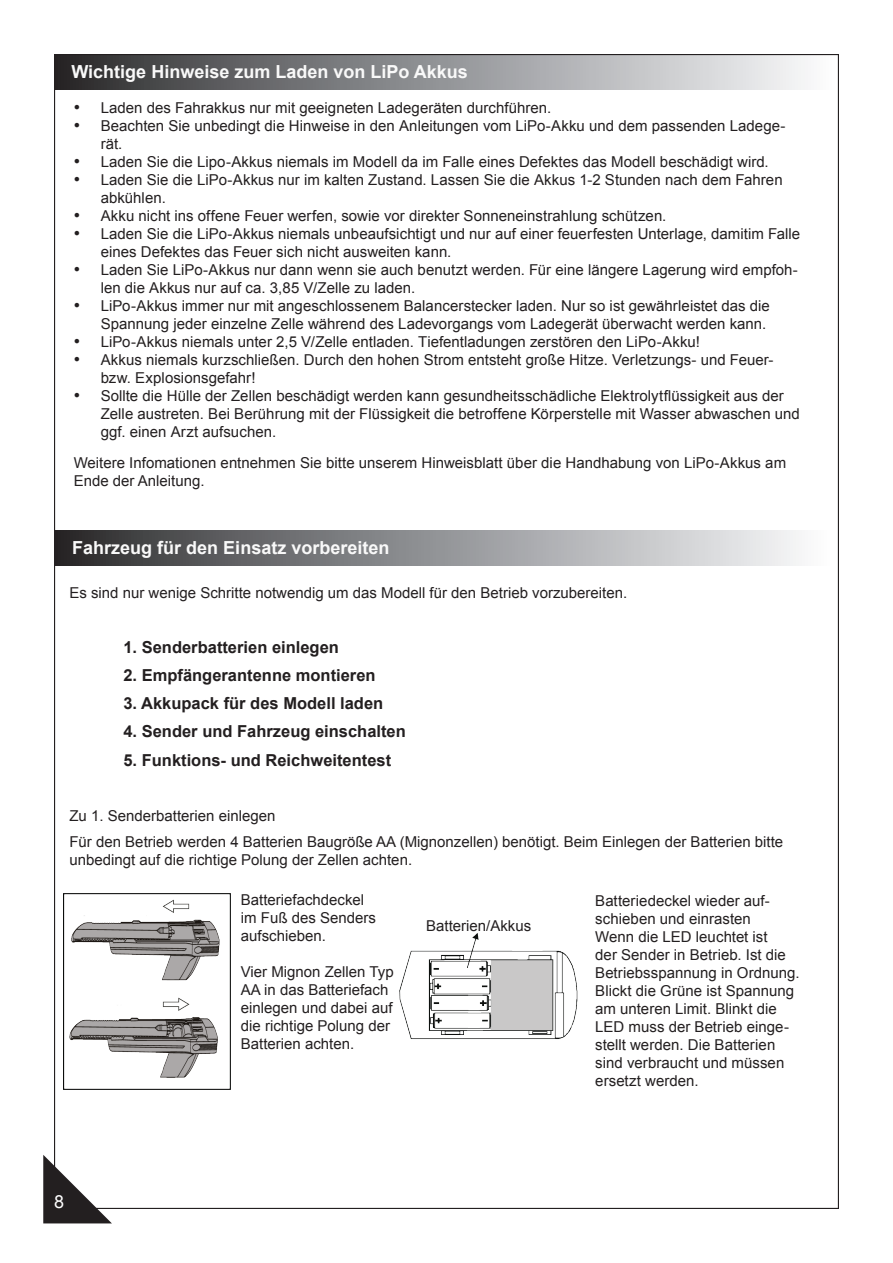
<style>
.page{position:relative;width:893px;height:1263px;background:#fff}
.page>*{position:absolute;margin:0;border:0;box-sizing:border-box;transform-origin:0 0}
.t1{font:700 18px "Arial";color:#f9f9f9}
.t2{font:18px "Arial";color:#fff}
.t3{font:700 16.5px "Arial";color:#231f20}
.t4{font:15px/18px "Arial";color:#231f20}
.s1{font-family:"Times New Roman";font-size:18px}
</style>
<div class="page">
<svg style="left:43px;top:1155px;width:69px;height:68px"></svg>
<div style="left:54px;top:54px;width:784px;height:35px;background:linear-gradient(to right,#2c2c2f,#fcfdff)"></div>
<div style="left:54px;top:530px;width:778px;height:36px;background:linear-gradient(to right,#2c2c2f,#fcfdff)"></div>
<img style="left:64px;top:894px;width:167px;height:195px">
<img style="left:399px;top:933px;width:179px;height:106px">
<p class="t1" style="left:71px;top:59px;width:398px">Wichtige Hinweise zum Laden von LiPo Akkus</p>
<p class="t4" style="left:74px;top:99px;width:479px"><span class="s1">•</span> Laden des Fahrakkus nur mit geeigneten Ladegeräten durchführen.</p>
<p class="t4" style="left:101px;top:117px;width:686px;text-indent:-27px"><span class="s1">•</span> Beachten Sie unbedingt die Hinweise in den Anleitungen vom LiPo-Akku und dem passenden Ladege&shy;rät.</p>
<p class="t4" style="left:74px;top:153px;width:697px"><span class="s1">•</span> Laden Sie die Lipo-Akkus niemals im Modell da im Falle eines Defektes das Modell beschädigt wird.</p>
<p class="t4" style="left:101px;top:171px;width:683px;text-indent:-27px"><span class="s1">•</span> Laden Sie die LiPo-Akkus nur im kalten Zustand. Lassen Sie die Akkus 1-2 Stunden nach dem Fahren abkühlen.</p>
<p class="t4" style="left:74px;top:207px;width:594px"><span class="s1">•</span> Akku nicht ins offene Feuer werfen, sowie vor direkter Sonneneinstrahlung schützen.</p>
<p class="t4" style="left:101px;top:225px;width:701px;text-indent:-27px"><span class="s1">•</span> Laden Sie die LiPo-Akkus niemals unbeaufsichtigt und nur auf einer feuerfesten Unterlage, damitim Falle eines Defektes das Feuer sich nicht ausweiten kann.</p>
<p class="t4" style="left:101px;top:261px;width:699px;text-indent:-27px"><span class="s1">•</span> Laden Sie LiPo-Akkus nur dann wenn sie auch benutzt werden. Für eine längere Lagerung wird empfoh&shy;len die Akkus nur auf ca. 3,85 V/Zelle zu laden.</p>
<p class="t4" style="left:74px;top:297px;width:698px;text-align:right"><span class="s1">•</span> LiPo-Akkus immer nur mit angeschlossenem Balancerstecker laden. Nur so ist gewährleistet das die<br>Spannung jeder einzelne Zelle während des Ladevorgangs vom Ladegerät überwacht werden kann.</p>
<p class="t4" style="left:74px;top:333px;width:628px"><span class="s1">•</span> LiPo-Akkus niemals unter 2,5 V/Zelle entladen. Tiefentladungen zerstören den LiPo-Akku!</p>
<p class="t4" style="left:101px;top:351px;width:674px;text-indent:-27px"><span class="s1">•</span> Akkus niemals kurzschließen. Durch den hohen Strom entsteht große Hitze. Verletzungs- und Feuer&shy;bzw. Explosionsgefahr!</p>
<p class="t4" style="left:101px;top:387px;width:701px;text-indent:-27px"><span class="s1">•</span> Sollte die Hülle der Zellen beschädigt werden kann gesundheitsschädliche Elektrolytflüssigkeit aus der<br>Zelle austreten. Bei Berührung mit der Flüssigkeit die betroffene Körperstelle mit Wasser abwaschen und ggf. einen Arzt aufsuchen.</p>
<p class="t4" style="left:74px;top:454px;width:714px">Weitere Infomationen entnehmen Sie bitte unserem Hinweisblatt über die Handhabung von LiPo-Akkus am<br>Ende der Anleitung.</p>
<p class="t1" style="left:72px;top:536px;width:319px">Fahrzeug für den Einsatz vorbereiten</p>
<p class="t4" style="left:69px;top:584px;width:559px">Es sind nur wenige Schritte notwendig um das Modell für den Betrieb vorzubereiten.</p>
<p class="t3" style="left:123px;top:636px;width:217px">1. Senderbatterien einlegen</p>
<p class="t3" style="left:123px;top:664px;width:254px">2. Empfängerantenne montieren</p>
<p class="t3" style="left:123px;top:692px;width:261px">3. Akkupack für des Modell laden</p>
<p class="t3" style="left:123px;top:721px;width:284px">4. Sender und Fahrzeug einschalten</p>
<p class="t3" style="left:123px;top:749px;width:269px">5. Funktions- und Reichweitentest</p>
<p class="t4" style="left:69px;top:802px;width:715px;line-height:26.5px">Zu 1. Senderbatterien einlegen<br>Für den Betrieb werden 4 Batterien Baugröße AA (Mignonzellen) benötigt. Beim Einlegen der Batterien bitte</p>
<p class="t4" style="left:69px;top:851px;width:344px">unbedingt auf die richtige Polung der Zellen achten.</p>
<p class="t2" style="left:54px;top:1190px;width:12px">8</p>
<p class="t4" style="left:241px;top:891px;width:137px">Batteriefachdeckel im Fuß des Senders aufschieben.</p>
<p class="t4" style="left:241px;top:963px;width:154px">Vier Mignon Zellen Typ<br>AA in das Batteriefach einlegen und dabei auf die richtige Polung der<br>Batterien achten.</p>
<p class="t4" style="left:426px;top:916px;width:107px">Batterien/Akkus</p>
<p class="t4" style="left:595px;top:891px;width:206px">Batteriedeckel wieder auf&shy;schieben und einrasten<br>Wenn die LED leuchtet ist<br>der Sender in Betrieb. Ist die<br>Betriebsspannung in Ordnung.<br>Blickt die Grüne ist Spannung am unteren Limit. Blinkt die<br>LED muss der Betrieb einge&shy;stellt werden. Die Batterien sind verbraucht und müssen ersetzt werden.</p>
</div>
